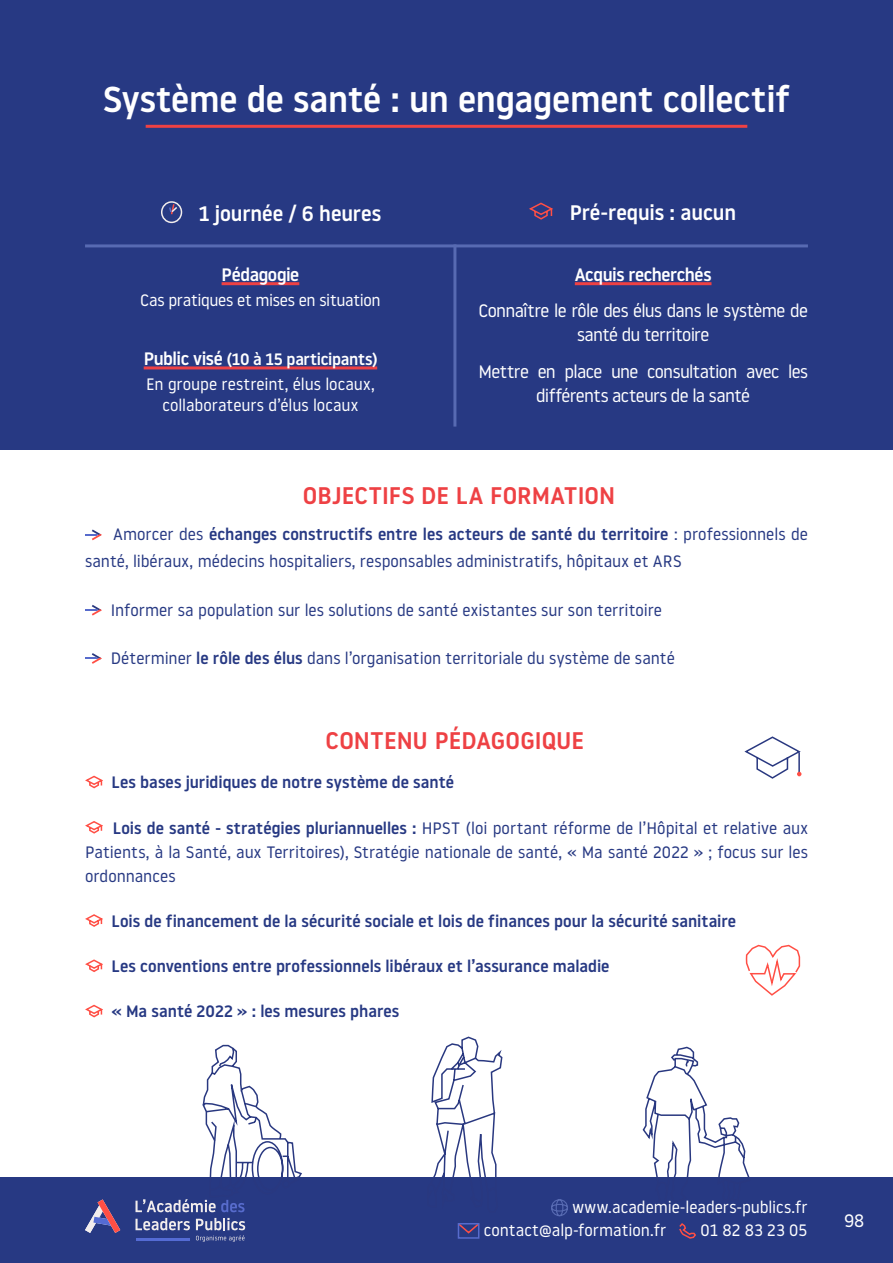
<style>
.page{position:relative;width:893px;height:1263px;background:#fff}
.page>*{position:absolute;margin:0;border:0;box-sizing:border-box;transform-origin:0 0}
.t1{font:500 36px "Noway";letter-spacing:-.01em;color:#fff}
.t2{font:500 24px "Noway";color:#ee4144}
.t3{font:500 21px "Noway";letter-spacing:-.005em;color:#fff}
.t4{font:18px/24px "Noway";letter-spacing:-.035em;color:#fff;text-align:center}
.t5{font:500 18px "Noway";letter-spacing:-.025em;color:#fff}
.t6{font:16.5px/24px "Noway";color:#273983}
.t7{font:500 16.5px "Noway";color:#273983}
.t8{font:16.5px/21px "Noway";letter-spacing:-.005em;color:#fff;text-align:center}
.t9{font:500 16.5px "Noway";letter-spacing:-.015em;color:#fff}
.s1{font-size:18px}
.s2{font-weight:500}
</style>
<div class="page">
<svg style="left:85px;top:529px;width:17px;height:11px"></svg>
<svg style="left:85px;top:605px;width:17px;height:11px"></svg>
<svg style="left:85px;top:653px;width:17px;height:11px"></svg>
<div style="left:1px;top:0;width:892px;height:449px;background:#273983"></div>
<hr style="left:146px;top:125px;width:601px;height:3px;background:#ee4144">
<svg style="left:85px;top:775px;width:18px;height:14px"></svg>
<svg style="left:85px;top:821px;width:18px;height:13px"></svg>
<svg style="left:85px;top:914px;width:18px;height:13px"></svg>
<svg style="left:85px;top:959px;width:18px;height:13px"></svg>
<svg style="left:85px;top:1004px;width:18px;height:14px"></svg>
<hr style="left:222px;top:282px;width:77px;height:3px;background:#ee4144">
<hr style="left:144px;top:366px;width:233px;height:3px;background:#ee4144">
<hr style="left:575px;top:282px;width:136px;height:3px;background:#ee4144">
<div style="left:161px;top:201px;width:21px;height:22px;border:2px solid #f2eded;border-radius:50%"></div>
<svg style="left:168px;top:203px;width:11px;height:13px"></svg>
<svg style="left:529px;top:202px;width:24px;height:18px"></svg>
<hr style="left:453px;top:244px;width:3px;height:183px;background:#576ab2">
<hr style="left:85px;top:244px;width:723px;height:3px;background:#576ab2">
<div style="left:0;top:1178px;width:893px;height:85px;background:#273983"></div>
<svg style="left:85px;top:1199px;width:35px;height:34px"></svg>
<hr style="left:136px;top:1238px;width:54px;height:2px;background:#546bd4">
<svg style="left:136px;top:1218px;width:54px;height:12px"></svg>
<svg style="left:196px;top:1218px;width:49px;height:24px"></svg>
<svg style="left:426px;top:1036px;width:77px;height:142px"></svg>
<svg style="left:642px;top:1046px;width:108px;height:132px"></svg>
<svg style="left:136px;top:1044px;width:167px;height:168px"></svg>
<svg style="left:745px;top:944px;width:56px;height:52px"></svg>
<svg style="left:744px;top:736px;width:58px;height:43px"></svg>
<svg style="left:551px;top:1199px;width:17px;height:18px"></svg>
<svg style="left:457px;top:1223px;width:23px;height:11px"></svg>
<div style="left:458px;top:1223px;width:21px;height:16px;border:2px solid #576bcc"></div>
<svg style="left:679px;top:1223px;width:17px;height:16px"></svg>
<p class="t1" style="left:103px;top:74px;width:688px">Système de santé : un engagement collectif</p>
<p class="t3" style="left:199px;top:199px;width:184px">1 journée / 6 heures</p>
<p class="t3" style="left:570px;top:198px;width:168px">Pré-requis : aucun</p>
<p class="t5" style="left:222px;top:262px;width:79px">Pédagogie</p>
<p class="t8" style="left:140px;top:289px;width:242px">Cas pratiques et mises en situation</p>
<p class="t9" style="left:144px;top:348px;width:235px"><span class="s1">Public visé</span> (10 à 15 participants)</p>
<p class="t8" style="left:146px;top:373px;width:230px">En groupe restreint, élus locaux, collaborateurs d’élus locaux</p>
<p class="t5" style="left:575px;top:262px;width:138px">Acquis recherchés</p>
<p class="t4" style="left:478px;top:298px;width:331px">Connaître le rôle des élus dans le système de santé du territoire</p>
<p class="t4" style="left:478px;top:359px;width:331px">Mettre en place une consultation avec les différents acteurs de la santé</p>
<p class="t2" style="left:303px;top:479px;width:314px">OBJECTIFS DE LA FORMATION</p>
<p class="t6" style="left:85px;top:520px;width:724px;line-height:27px;text-indent:28px">Amorcer des <span class="s2">échanges constructifs entre les acteurs de santé du territoire</span> : professionnels de santé, libéraux, médecins hospitaliers, responsables administratifs, hôpitaux et ARS</p>
<p class="t6" style="left:111px;top:597px;width:553px">Informer sa population sur les solutions de santé existantes sur son territoire</p>
<p class="t6" style="left:111px;top:645px;width:566px">Déterminer <span class="s2">le rôle des élus</span> dans l’organisation territoriale du système de santé</p>
<p class="t2" style="left:326px;top:723px;width:260px">CONTENU PÉDAGOGIQUE</p>
<p class="t7" style="left:112px;top:771px;width:344px">Les bases juridiques de notre système de santé</p>
<p class="t6" style="left:85px;top:815px;width:724px;text-align:justify;text-indent:28px"><span class="s2">Lois de santé - stratégies pluriannuelles :</span> HPST (loi portant réforme de l’Hôpital et relative aux Patients, à la Santé, aux Territoires), Stratégie nationale de santé, « Ma santé 2022 » ; focus sur les ordonnances</p>
<p class="t7" style="left:112px;top:910px;width:626px">Lois de financement de la sécurité sociale et lois de finances pour la sécurité sanitaire</p>
<p class="t7" style="left:112px;top:955px;width:499px">Les conventions entre professionnels libéraux et l’assurance maladie</p>
<p class="t7" style="left:112px;top:1000px;width:289px">« Ma santé 2022 » : les mesures phares</p>
<p class="t8" style="left:484px;top:1195px;width:325px;line-height:22.5px;text-align:left;text-indent:89px">www.academie-leaders-publics.fr contact@alp-formation.fr</p>
<p class="t8" style="left:700px;top:1219px;width:109px">01 82 83 23 05</p>
<p class="t4" style="left:844px;top:1208px;width:22px">98</p>
</div>
